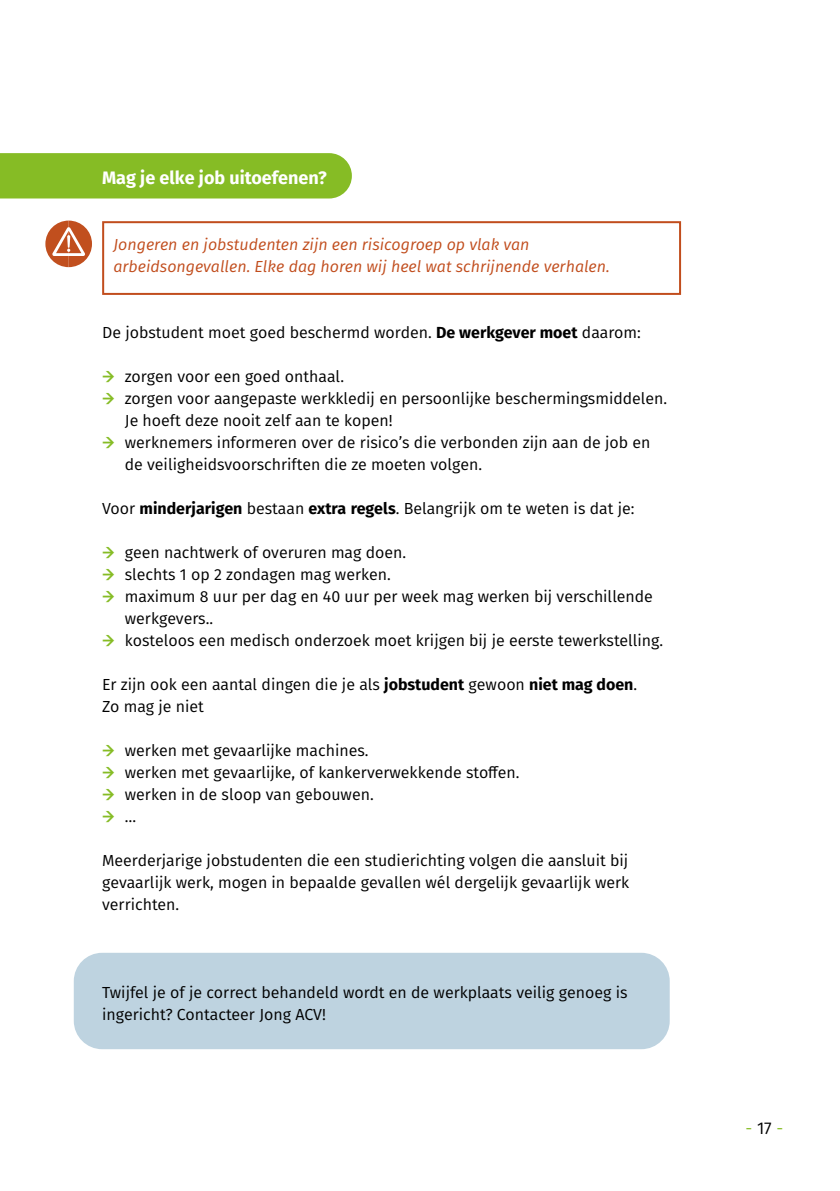
<style>
.page{position:relative;width:840px;height:1191px;background:#fff}
.page>*{position:absolute;margin:0;border:0;box-sizing:border-box;transform-origin:0 0}
.t1{font:700 18px "Fira Sans";color:#fff}
.t2{font:17px "Fira Sans";color:#86bc25}
.t3{font:16px/22px "Fira Sans";color:#000}
.t4{font:italic 16px/22px "Fira Sans";color:#c14d1d}
.s1{font-weight:700}
.s2{color:#86bc25}
.s3{color:#000}
</style>
<div class="page">
<div style="left:74px;top:952px;width:595px;height:97px;background:#bed3e0;border-radius:28px"></div>
<div style="left:1px;top:153px;width:350px;height:45px;background:#86bc25"></div>
<svg style="left:45px;top:221px;width:47px;height:46px"></svg>
<div style="left:102px;top:221px;width:578px;height:74px;border:2px solid #c14d1d"></div>
<img style="left:0;top:0;width:1px;height:1191px">
<p class="t1" style="left:102px;top:162px;width:226px">Mag je elke job uitoefenen?</p>
<p class="t4" style="left:113px;top:233px;width:497px">Jongeren en jobstudenten zijn een risicogroep op vlak van arbeidsongevallen. Elke dag horen wij heel wat schrijnende verhalen.</p>
<p class="t3" style="left:102px;top:321px;width:540px">De jobstudent moet goed beschermd worden. <span class="s1">De werkgever moet</span> daarom:</p>
<p class="t3" style="left:102px;top:365px;width:243px"><span class="s2">✓</span> zorgen voor een goed onthaal.</p>
<p class="t3" style="left:125px;top:387px;width:543px;text-indent:-23px"><span class="s2">✓</span> zorgen voor aangepaste werkkledij en persoonlijke beschermingsmiddelen.<br>Je hoeft deze nooit zelf aan te kopen!</p>
<p class="t3" style="left:125px;top:431px;width:527px;text-indent:-23px"><span class="s2">✓</span> werknemers informeren over de risico’s die verbonden zijn aan de job en de veiligheidsvoorschriften die ze moeten volgen.</p>
<p class="t3" style="left:102px;top:497px;width:533px">Voor <span class="s1">minderjarigen</span> bestaan <span class="s1">extra regels</span>. Belangrijk om te weten is dat je:</p>
<p class="t3" style="left:102px;top:541px;width:305px"><span class="s2">✓</span> geen nachtwerk of overuren mag doen.</p>
<p class="t3" style="left:102px;top:563px;width:290px"><span class="s2">✓</span> slechts 1 op 2 zondagen mag werken.</p>
<p class="t3" style="left:125px;top:585px;width:529px;text-indent:-23px"><span class="s2">✓</span> maximum 8 uur per dag en 40 uur per week mag werken bij verschillende werkgevers..</p>
<p class="t3" style="left:102px;top:629px;width:562px"><span class="s2">✓</span> kosteloos een medisch onderzoek moet krijgen bij je eerste tewerkstelling.</p>
<p class="t3" style="left:102px;top:673px;width:536px">Er zijn ook een aantal dingen die je als <span class="s1">jobstudent</span> gewoon <span class="s1">niet mag doen</span>.<br>Zo mag je niet</p>
<p class="t3" style="left:102px;top:739px;width:268px"><span class="s2">✓</span> werken met gevaarlijke machines.</p>
<p class="t3" style="left:102px;top:761px;width:418px"><span class="s2">✓</span> werken met gevaarlijke, of kankerverwekkende stoffen.</p>
<p class="t3" style="left:102px;top:783px;width:273px"><span class="s2">✓</span> werken in de sloop van gebouwen.</p>
<p class="t3" style="left:102px;top:805px;width:36px"><span class="s2">✓</span> …</p>
<p class="t3" style="left:102px;top:849px;width:528px;text-align:justify">Meerderjarige jobstudenten die een studierichting volgen die aansluit bij gevaarlijk werk, mogen in bepaalde gevallen wél dergelijk gevaarlijk werk verrichten.</p>
<p class="t3" style="left:102px;top:981px;width:526px">Twijfel je of je correct behandeld wordt en de werkplaats veilig genoeg is ingericht? Contacteer Jong ACV!</p>
<p class="t2" style="left:745px;top:1115px;width:39px">- <span class="s3">17</span> -</p>
</div>
